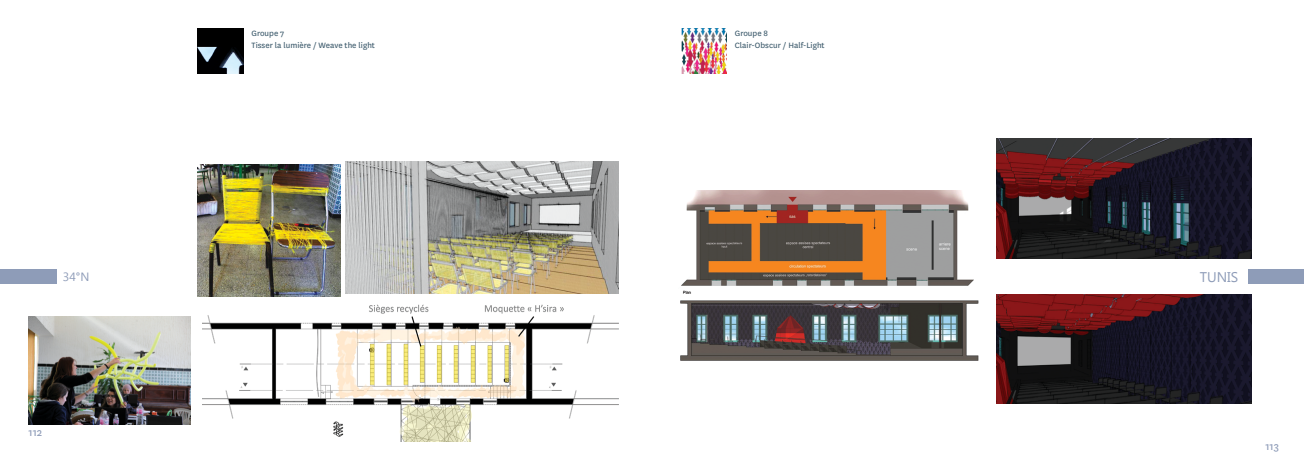
<style>
.page{position:relative;width:1304px;height:468px;background:#fff}
.page>*{position:absolute;margin:0;border:0;box-sizing:border-box;transform-origin:0 0}
.t1{font:14px "Lao UI";color:#8e9cb8}
.t2{font:12px "National";color:#8e9cb8}
.t3{font:12px "Lao UI";color:#8e9cb8}
.Texte{font:9px "National";color:#415e6f}
</style>
<div class="page">
<div style="left:1248px;top:269px;width:56px;height:14px;background:#8e9cb8"></div>
<div style="left:0;top:269px;width:56px;height:14px;background:#8e9cb8"></div>
<img style="left:198px;top:165px;width:142px;height:131px">
<img style="left:202px;top:304px;width:417px;height:137px">
<img style="left:345px;top:161px;width:274px;height:132px">
<img style="left:28px;top:316px;width:163px;height:109px">
<img style="left:198px;top:28px;width:45px;height:46px">
<img style="left:681px;top:28px;width:45px;height:46px">
<img style="left:996px;top:138px;width:255px;height:120px">
<img style="left:680px;top:190px;width:299px;height:171px">
<img style="left:996px;top:295px;width:255px;height:108px">
<p class="Texte" style="left:252px;top:27px;width:34px">Groupe 7</p>
<p class="Texte" style="left:252px;top:39px;width:125px">Tisser la lumière / Weave the light</p>
<p class="Texte" style="left:735px;top:27px;width:35px">Groupe 8</p>
<p class="Texte" style="left:735px;top:39px;width:91px">Clair-Obscur / Half-Light</p>
<h2 class="t3" style="left:63px;top:268px;width:28px">34°N</h2>
<h1 class="t1" style="left:1200px;top:267px;width:40px">TUNIS</h1>
<h2 class="t2" style="left:28px;top:424px;width:15px">112</h2>
<h2 class="t2" style="left:1265px;top:438px;width:15px">113</h2>
</div>
